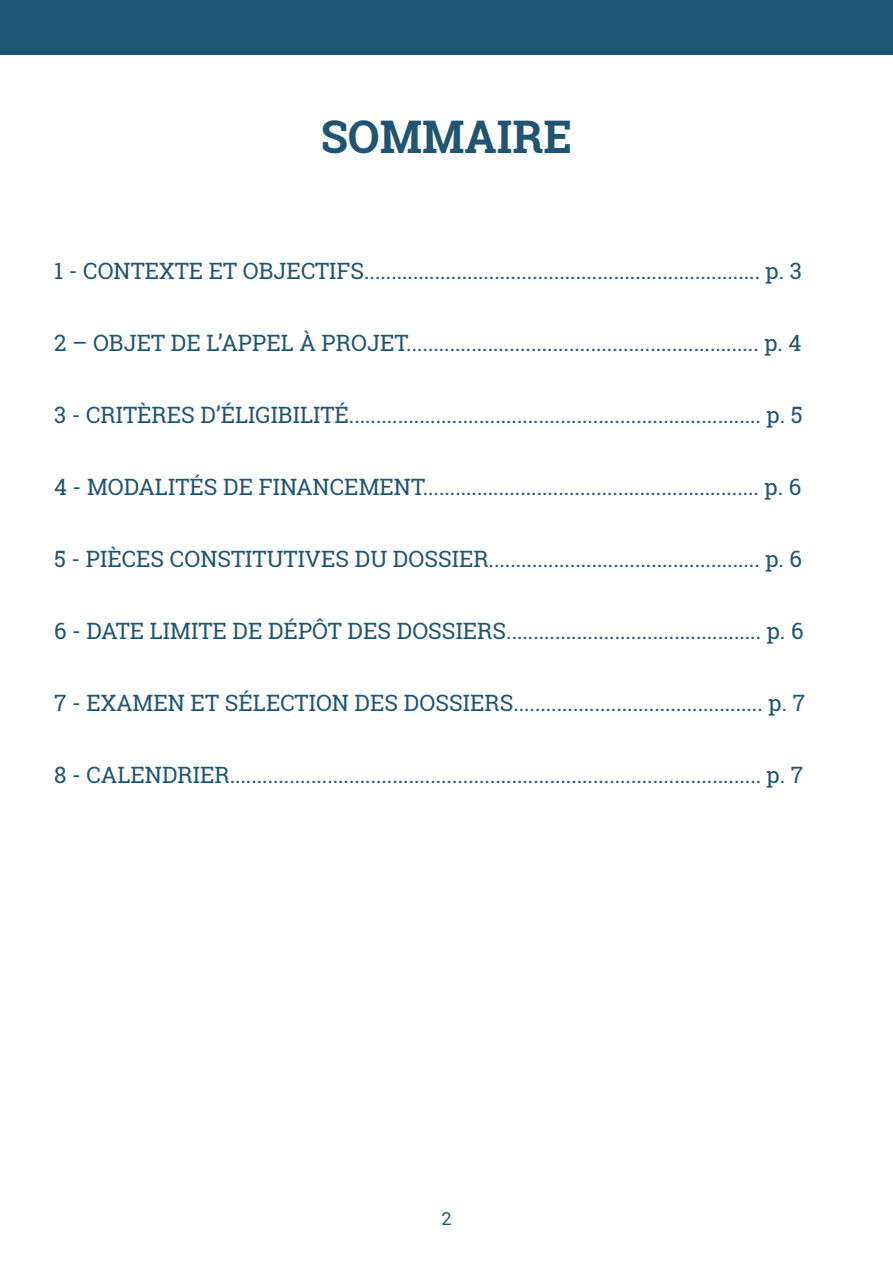
<style>
.page{position:relative;width:893px;height:1263px;background:#fff}
.page>*{position:absolute;margin:0;border:0;box-sizing:border-box;transform-origin:0 0}
.t1{font:700 45px "Roboto Slab";color:#1f5573}
.t2{font:22.5px "Roboto Slab";color:#1f5573}
.t3{font:18px "Roboto";color:#1f5573}
</style>
<div class="page">
<div style="left:0;top:0;width:893px;height:54px;background:#1f5573"></div>
<h1 class="t1" style="left:321px;top:105px;width:253px">SOMMAIRE</h1>
<p class="t2" style="left:54px;top:255px;width:749px">1 - CONTEXTE ET OBJECTIFS......................................................................... p. 3</p>
<p class="t2" style="left:54px;top:327px;width:749px">2 – OBJET DE L’APPEL À PROJET................................................................. p. 4</p>
<p class="t2" style="left:54px;top:399px;width:750px">3 - CRITÈRES D’ÉLIGIBILITÉ............................................................................ p. 5</p>
<p class="t2" style="left:54px;top:471px;width:749px">4 - MODALITÉS DE FINANCEMENT.............................................................. p. 6</p>
<p class="t2" style="left:54px;top:543px;width:750px">5 - PIÈCES CONSTITUTIVES DU DOSSIER.................................................. p. 6</p>
<p class="t2" style="left:54px;top:615px;width:751px">6 - DATE LIMITE DE DÉPÔT DES DOSSIERS............................................... p. 6</p>
<p class="t2" style="left:54px;top:687px;width:753px">7 - EXAMEN ET SÉLECTION DES DOSSIERS.............................................. p. 7</p>
<p class="t2" style="left:54px;top:759px;width:751px">8 - CALENDRIER.................................................................................................. p. 7</p>
<p class="t3" style="left:441px;top:1206px;width:12px">2</p>
</div>
